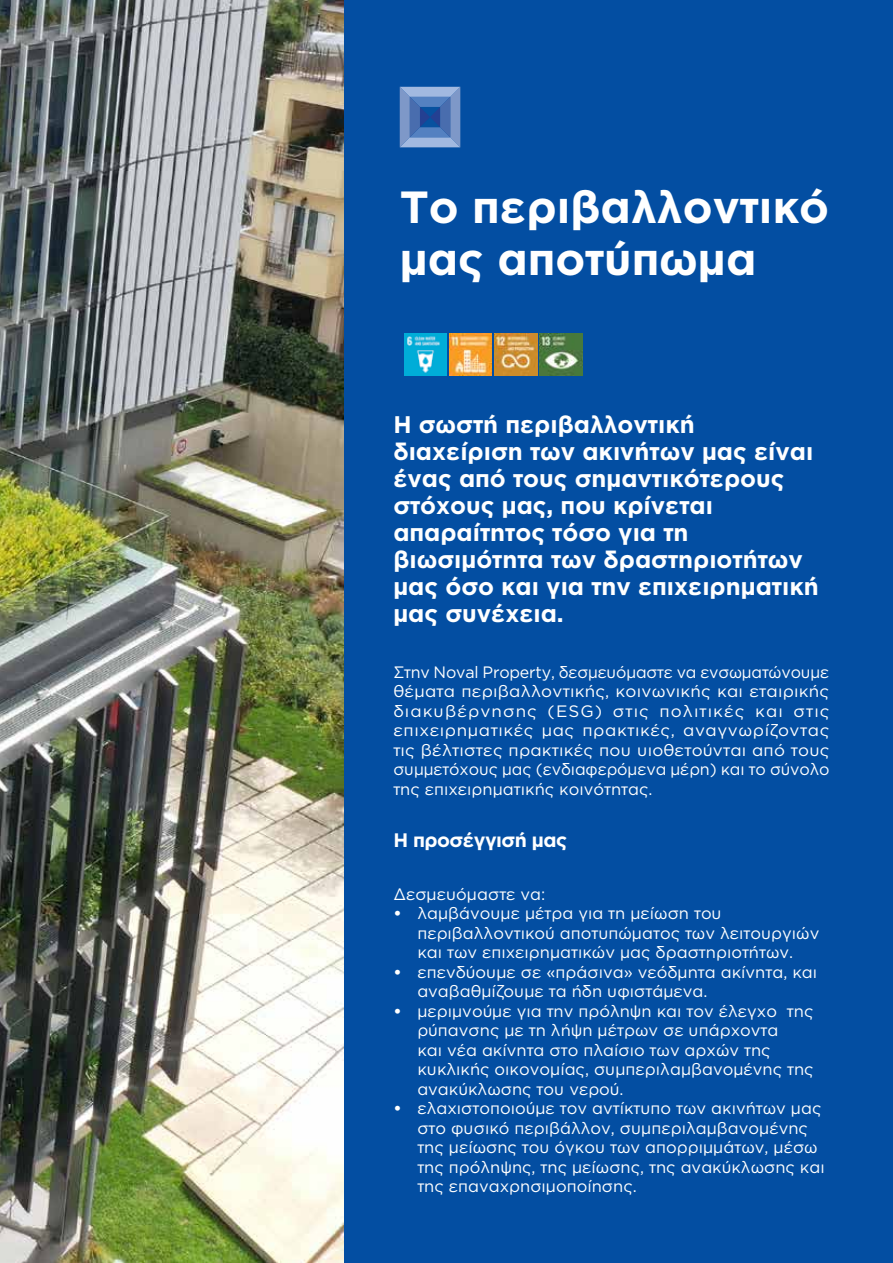
<style>
.page{position:relative;width:893px;height:1263px;background:#fff}
.page>*{position:absolute;margin:0;border:0;box-sizing:border-box;transform-origin:0 0}
.t1{font:700 45px/52.5px "Gotham";color:#fff}
.t2{font:700 24px/27px "Gotham";color:#fff}
.t3{font:700 19.5px "Gotham";letter-spacing:-.025em;color:#fff}
.t4{font:16.5px/19.5px "Gotham";color:#fff}
.s1{font-family:"Gotham Greek";font-weight:700}
</style>
<div class="page">
<img style="left:0;top:0;width:344px;height:1263px">
<div style="left:344px;top:0;width:549px;height:1263px;background:#034ea2"></div>
<svg style="left:400px;top:87px;width:60px;height:60px;background:#6a8bc2"></svg>
<img style="left:449px;top:333px;width:43px;height:43px">
<img style="left:404px;top:333px;width:43px;height:43px">
<img style="left:494px;top:333px;width:43px;height:43px">
<img style="left:540px;top:333px;width:42px;height:43px">
<h1 class="t1" style="left:400px;top:180px;width:431px">Το περιβαλλοντικό μας αποτύπωμα</h1>
<h2 class="t2" style="left:393px;top:411px;width:427px">Η σωστή περιβαλλοντική διαχείριση των ακινήτων μας είναι ένας από τους σημαντικότερους στόχους μας, που κρίνεται απαραίτητος τόσο για τη βιωσιμότητα των δραστηριοτήτων μας όσο και για την επιχειρηματική μας συνέχεια.</h2>
<p class="t4" style="left:393px;top:662px;width:438px;text-align:justify">Στην Noval Property, δεσμευόμαστε να ενσωματώνουμε θέματα περιβαλλοντικής, κοινωνικής και εταιρικής διακυβέρνησης (ESG) στις πολιτικές και στις επιχειρηματικές μας πρακτικές, αναγνωρίζοντας τις βέλτιστες πρακτικές που υιοθετούνται από τους συμμετόχους μας (ενδιαφερόμενα μέρη) και το σύνολο της επιχειρηματικής κοινότητας.</p>
<p class="t3" style="left:393px;top:829px;width:175px">Η προσέγγισή μας</p>
<p class="t4" style="left:393px;top:884px;width:154px">Δεσμευόμαστε να:</p>
<p class="t4" style="left:417px;top:903px;width:403px;text-indent:-24px"><span class="s1">•</span> λαμβάνουμε μέτρα για τη μείωση του περιβαλλοντικού αποτυπώματος των λειτουργιών και των επιχειρηματικών μας δραστηριοτήτων.</p>
<p class="t4" style="left:417px;top:962px;width:401px;text-indent:-24px"><span class="s1">•</span> επενδύουμε σε «πράσινα» νεόδμητα ακίνητα, και αναβαθμίζουμε τα ήδη υφιστάμενα.</p>
<p class="t4" style="left:417px;top:1001px;width:398px;text-indent:-24px"><span class="s1">•</span> μεριμνούμε για την πρόληψη και τον έλεγχο της ρύπανσης με τη λήψη μέτρων σε υπάρχοντα<br>και νέα ακίνητα στο πλαίσιο των αρχών της κυκλικής οικονομίας, συμπεριλαμβανομένης της ανακύκλωσης του νερού.</p>
<p class="t4" style="left:417px;top:1098px;width:409px;text-indent:-24px"><span class="s1">•</span> ελαχιστοποιούμε τον αντίκτυπο των ακινήτων μας στο φυσικό περιβάλλον, συμπεριλαμβανομένης της μείωσης του όγκου των απορριμμάτων, μέσω της πρόληψης, της μείωσης, της ανακύκλωσης και της επαναχρησιμοποίησης.</p>
</div>
